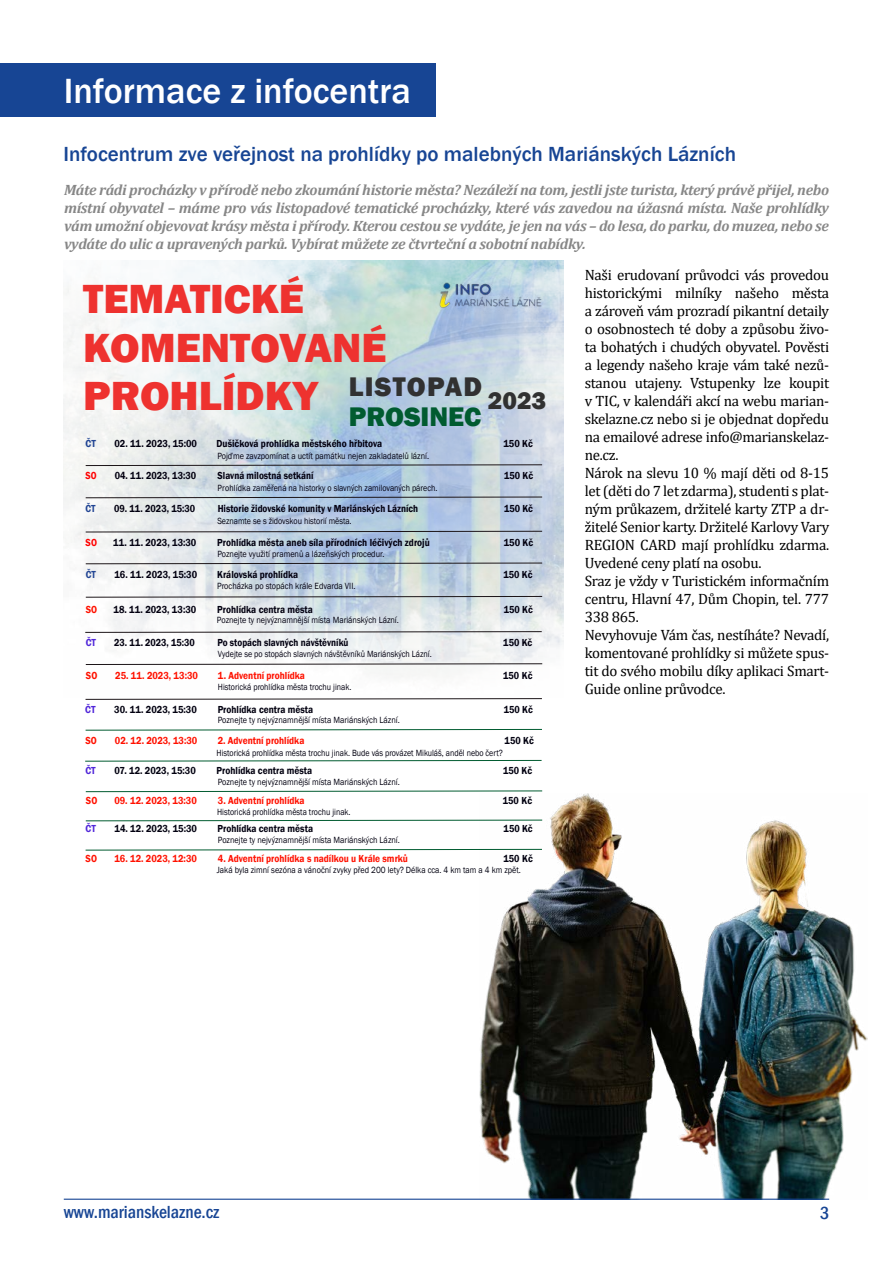
<style>
.page{position:relative;width:893px;height:1263px;background:#fff}
.page>*{position:absolute;margin:0;border:0;box-sizing:border-box;transform-origin:0 0}
.t1{font:800 41.85px/48.6px "Franklin Gothic";color:#ee322f}
.t2{font:500 36px "Franklin Gothic";color:#fff}
.t3{font:800 27.75px "Franklin Gothic";color:#015b30}
.t4{font:800 25.2px "Franklin Gothic";color:#313131}
.t5{font:500 21px "Franklin Gothic";color:#174594}
.t6{font:500 condensed 18px "Franklin Gothic";color:#174594}
.t7{font:15px/18px "Cambria";letter-spacing:-.02em;color:#000}
.t8{font:italic 700 15px/18px "Cambria";letter-spacing:-.02em;color:#878787;text-align:justify}
.t9{font:600 10.5px "Franklin Gothic";color:#020010;scale:.89 1}
.t10{font:600 10.5px "Franklin Gothic";color:#020010;scale:.87 1}
.t11{font:600 10.5px "Franklin Gothic";color:#f10;scale:.89 1}
.t12{font:600 10.5px "Franklin Gothic";color:#5026d9;scale:.89 1}
.t13{font:600 10.5px "Franklin Gothic";color:#214493;scale:.87 1}
.t14{font:600 10.5px "Franklin Gothic";color:#f00;scale:.89 1}
.t15{font:600 10.5px "Franklin Gothic";color:#214493;scale:.89 1}
.t16{font:600 10.5px "Franklin Gothic";color:#f00;scale:.87 1}
.t17{font:9.3px "Franklin Gothic";color:#020010;scale:.89 1}
.t18{font:9.3px "Franklin Gothic";color:#020010;scale:.86 1}
.t19{font:9.3px "Franklin Gothic";color:#020010;scale:.87 1}
.s1{font-style:italic}
.s2{color:#010010}
</style>
<div class="page">
<div style="left:0;top:64px;width:436px;height:53px;background:#174594"></div>
<img style="left:64px;top:261px;width:499px;height:416px">
<svg style="left:85px;top:790px;width:458px;height:2px"></svg>
<img style="left:434px;top:276px;width:114px;height:38px">
<svg style="left:85px;top:464px;width:458px;height:2px"></svg>
<svg style="left:85px;top:496px;width:458px;height:3px"></svg>
<svg style="left:85px;top:530px;width:458px;height:3px"></svg>
<svg style="left:85px;top:562px;width:458px;height:3px"></svg>
<svg style="left:85px;top:596px;width:458px;height:2px"></svg>
<svg style="left:85px;top:698px;width:457px;height:2px"></svg>
<svg style="left:85px;top:729px;width:457px;height:2px"></svg>
<svg style="left:85px;top:759px;width:457px;height:3px"></svg>
<svg style="left:85px;top:819px;width:394px;height:3px"></svg>
<svg style="left:85px;top:849px;width:394px;height:2px"></svg>
<svg style="left:85px;top:663px;width:458px;height:2px"></svg>
<svg style="left:84px;top:631px;width:459px;height:2px"></svg>
<img style="left:479px;top:793px;width:389px;height:407px">
<hr style="left:64px;top:1198px;width:765px;height:2px;background:#174594">
<h2 class="t2" style="left:64px;top:69px;width:349px">Informace z infocentra</h2>
<h3 class="t5" style="left:64px;top:141px;width:674px">Infocentrum zve veřejnost na prohlídky po malebných Mariánských Lázních</h3>
<p class="t8" style="left:64px;top:181px;width:767px">Máte rádi procházky v přírodě nebo zkoumání historie města? Nezáleží na tom, jestli jste turista, který právě přijel, nebo místní obyvatel – máme pro vás listopadové tematické procházky, které vás zavedou na úžasná místa. Naše prohlídky vám umožní objevovat krásy města i přírody. Kterou cestou se vydáte, je jen na vás – do lesa, do parku, do muzea, nebo se vydáte do ulic a upravených parků. Vybírat můžete ze čtvrteční a sobotní nabídky.</p>
<p class="t7" style="left:585px;top:266px;width:246px">Naši erudovaní průvodci vás provedou historickými milníky našeho města a zároveň vám prozradí pikantní detaily o osobnostech té doby a způsobu živo&shy;ta bohatých i chudých obyvatel. Pověsti a legendy našeho kraje vám také nezů&shy;stanou utajeny. Vstupenky lze koupit v TIC, v kalendáři akcí na webu marian&shy;skelazne.cz nebo si je objednat dopředu na emailové adrese info@marianskelaz&shy;ne.cz.<br>Nárok na slevu 10 % mají děti od 8-15 let (děti do 7 let zdarma), studenti s plat&shy;ným průkazem, držitelé karty ZTP a dr&shy;žitelé Senior karty. Držitelé Karlovy Vary REGION CARD mají prohlídku zdarma.<br>Uvedené ceny platí na osobu.<br>Sraz je vždy v Turistickém informačním centru, Hlavní 47, Dům Chopin, tel. 777<br>338 865.<br>Nevyhovuje Vám čas, nestíháte? Nevadí, komentované prohlídky si můžete spus&shy;tit do svého mobilu díky aplikaci Smart-Guide online průvodce.</p>
<h1 class="t1" style="left:83px;top:275px;width:400px">TEMATICKÉ<br>KOMENTOVANÉ<br>PROHLÍDKY <sup>LISTOPAD</sup></h1>
<h3 class="t4" style="left:488px;top:384px;width:60px">2023</h3>
<h3 class="t3" style="left:349px;top:398px;width:134px">PROSINEC</h3>
<p class="t15" style="left:86px;top:437px;width:13px">ČT</p>
<p class="t9" style="left:114px;top:437px;width:94px">02. 11. 2023, 15:00</p>
<p class="t9" style="left:217px;top:437px;width:188px">Dušičková prohlídka městského hřbitova</p>
<p class="t9" style="left:503px;top:437px;width:35px">150 Kč</p>
<p class="t17" style="left:217px;top:450px;width:239px">Pojďme zavzpomínat a uctít památku nejen zakladatelů lázní.</p>
<p class="t16" style="left:86px;top:468px;width:14px">SO</p>
<p class="t10" style="left:115px;top:468px;width:95px">04. 11. 2023, 13:30</p>
<p class="t10" style="left:217px;top:468px;width:112px">Slavná milostná setkání</p>
<p class="t10" style="left:504px;top:468px;width:35px">150 Kč</p>
<p class="t19" style="left:218px;top:482px;width:254px">Prohlídka zaměřená na historky o slavných zamilovaných párech.</p>
<p class="t13" style="left:86px;top:502px;width:13px">ČT</p>
<p class="t10" style="left:114px;top:502px;width:95px">09. 11. 2023, 15:30</p>
<p class="t10" style="left:218px;top:502px;width:232px">Historie židovské komunity v Mariánských Lázních</p>
<p class="t10" style="left:504px;top:502px;width:35px">150 Kč</p>
<p class="t19" style="left:217px;top:515px;width:156px">Seznamte se s židovskou historií města<span class="s1">.</span></p>
<p class="t14" style="left:86px;top:536px;width:14px">SO</p>
<p class="t9" style="left:113px;top:536px;width:95px">11. 11. 2023, 13:30</p>
<p class="t9" style="left:217px;top:536px;width:240px">Prohlídka města aneb síla přírodních léčivých zdrojů</p>
<p class="t9" style="left:504px;top:536px;width:35px">150 Kč</p>
<p class="t17" style="left:217px;top:549px;width:189px">Poznejte využití pramenů a lázeňských procedur.</p>
<p class="t13" style="left:86px;top:568px;width:13px">ČT</p>
<p class="t9" style="left:115px;top:568px;width:94px">16. 11. 2023, 15:30</p>
<p class="t9" style="left:217px;top:568px;width:93px">Královská prohlídka</p>
<p class="t10" style="left:503px;top:568px;width:35px">150 Kč</p>
<p class="t17" style="left:217px;top:580px;width:157px">Procházka po stopách krále Edvarda VII.</p>
<p class="t11" style="left:86px;top:603px;width:14px">SO</p>
<p class="t9" style="left:113px;top:603px;width:95px">18. 11. 2023, 13:30</p>
<p class="t9" style="left:217px;top:603px;width:109px">Prohlídka centra města</p>
<p class="t10" style="left:504px;top:603px;width:35px">150 Kč</p>
<p class="t17" style="left:217px;top:614px;width:206px">Poznejte ty nejvýznamnější místa Mariánských Lázní.</p>
<p class="t12" style="left:86px;top:636px;width:13px">ČT</p>
<p class="t10" style="left:114px;top:636px;width:94px">23. 11. 2023, 15:30</p>
<p class="t10" style="left:217px;top:636px;width:152px">Po stopách slavných návštěvníků</p>
<p class="t10" style="left:503px;top:636px;width:35px">150 Kč</p>
<p class="t19" style="left:218px;top:648px;width:247px">Vydejte se po stopách slavných návštěvníků Mariánských Lázní.</p>
<p class="t11" style="left:86px;top:669px;width:14px">SO</p>
<p class="t11" style="left:115px;top:669px;width:94px">25. 11. 2023, 13:30</p>
<p class="t11" style="left:218px;top:669px;width:99px">1. Adventní prohlídka</p>
<p class="t10" style="left:503px;top:669px;width:35px">150 Kč</p>
<p class="t18" style="left:218px;top:681px;width:157px">Historická prohlídka města trochu jinak.</p>
<p class="t12" style="left:85px;top:703px;width:13px">ČT</p>
<p class="t9" style="left:114px;top:703px;width:94px">30. 11. 2023, 15:30</p>
<p class="t9" style="left:218px;top:703px;width:109px">Prohlídka centra města</p>
<p class="t10" style="left:504px;top:703px;width:35px">150 Kč</p>
<p class="t17" style="left:218px;top:714px;width:206px">Poznejte ty nejvýznamnější místa Mariánských Lázní.</p>
<p class="t12" style="left:85px;top:764px;width:13px">ČT</p>
<p class="t9" style="left:114px;top:764px;width:93px">07. 12. 2023, 15:30</p>
<p class="t9" style="left:217px;top:764px;width:109px">Prohlídka centra města</p>
<p class="t10" style="left:503px;top:764px;width:35px">150 Kč</p>
<p class="t17" style="left:218px;top:776px;width:206px">Poznejte ty nejvýznamnější místa Mariánských Lázní.</p>
<p class="t12" style="left:86px;top:822px;width:13px">ČT</p>
<p class="t9" style="left:115px;top:822px;width:94px">14. 12. 2023, 15:30</p>
<p class="t9" style="left:217px;top:822px;width:109px">Prohlídka centra města</p>
<p class="t10" style="left:504px;top:822px;width:35px">150 Kč</p>
<p class="t17" style="left:218px;top:834px;width:206px">Poznejte ty nejvýznamnější místa Mariánských Lázní.</p>
<p class="t11" style="left:85px;top:734px;width:14px">SO</p>
<p class="t11" style="left:115px;top:734px;width:94px">02. 12. 2023, 13:30</p>
<p class="t11" style="left:218px;top:734px;width:99px">2. Adventní prohlídka</p>
<p class="t10" style="left:505px;top:734px;width:35px">150 Kč</p>
<p class="t18" style="left:217px;top:747px;width:334px">Historická prohlídka města trochu jinak. Bude vás provázet Mikuláš, anděl nebo čert?</p>
<p class="t11" style="left:86px;top:793px;width:14px">SO</p>
<p class="t11" style="left:114px;top:793px;width:94px">09. 12. 2023, 13:30</p>
<p class="t11" style="left:218px;top:793px;width:99px">3. Adventní prohlídka</p>
<p class="t10" style="left:503px;top:793px;width:35px">150 Kč</p>
<p class="t18" style="left:217px;top:806px;width:157px">Historická prohlídka města trochu jinak.</p>
<p class="t11" style="left:86px;top:851px;width:14px">SO</p>
<p class="t11" style="left:115px;top:851px;width:94px">16. 12. 2023, 12:30</p>
<p class="t11" style="left:218px;top:851px;width:215px">4. Adventní prohlídka s nadílkou u Krále smrků</p>
<p class="t10" style="left:504px;top:851px;width:35px">150 Kč</p>
<p class="t17" style="left:217px;top:864px;width:343px">Jaká byla zimní sezóna a vánoční zvyky před 200 lety? <span class="s2">Délka cca. 4 km tam a 4 km zpět.</span></p>
<p class="t6" style="left:64px;top:1200px;width:157px">www.marianskelazne.cz</p>
<p class="t6" style="left:820px;top:1201px;width:11px">3</p>
</div>
